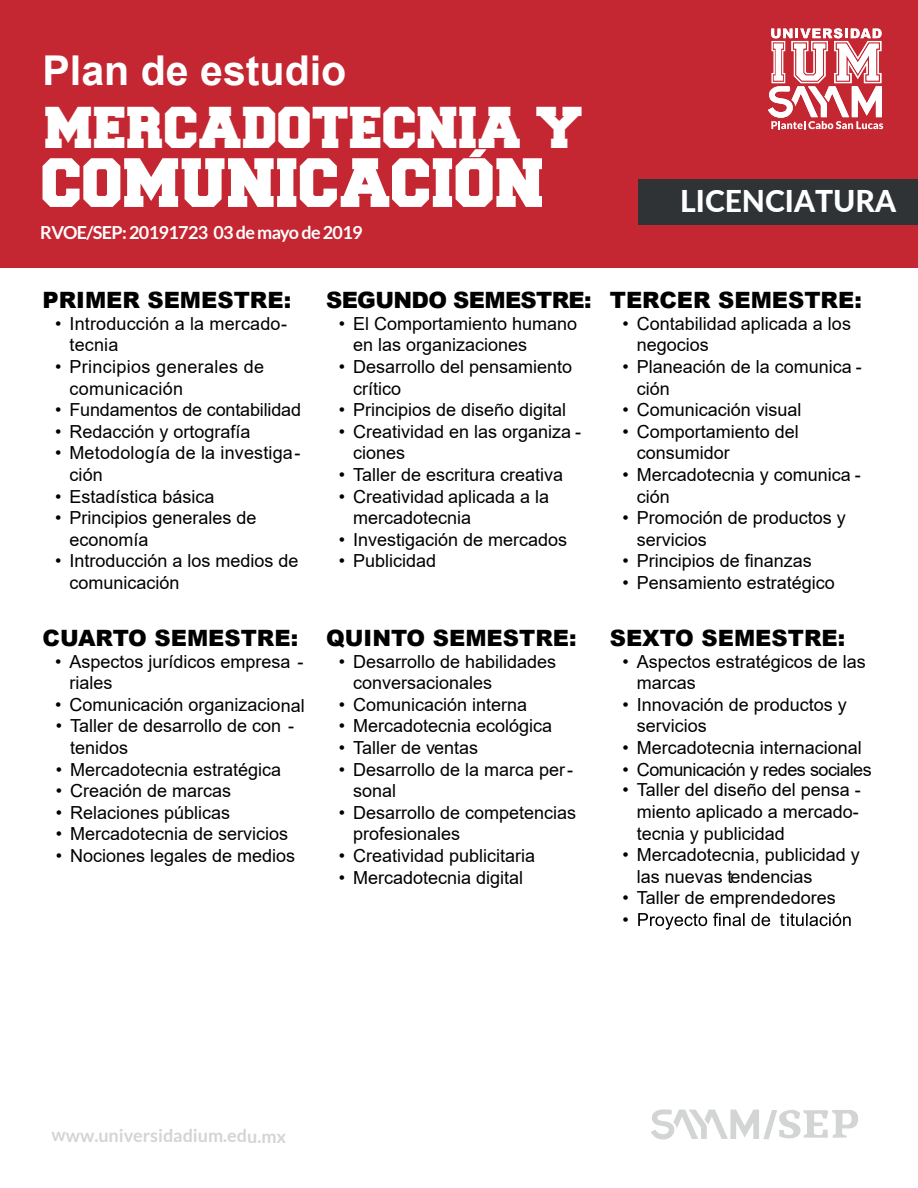
<style>
.page{position:relative;width:918px;height:1188px;background:#fff}
.page>*{position:absolute;margin:0;border:0;box-sizing:border-box;transform-origin:0 0}
.t1{font:58.5px "Collegiate Black FLF";color:#fff}
.t2{font:49.5px "Collegiate Black FLF";color:#fff}
.t3{font:700 41.1px "Arial";color:#fff}
.t4{font:800 30px "Lato";color:#fff}
.t5{font:900 22.5px "Arial";color:#000001}
.t6{font:900 22.5px "Arial";letter-spacing:-.03em;color:#000001}
.t7{font:18px/21.6px "Arial";color:#000001}
.t8{font:18px/21.6px "Arial";letter-spacing:.02em;color:#000001}
.t9{font:700 18px "Lato";letter-spacing:-.035em;color:#fff}
.t10{font:18px "Arial";letter-spacing:-.025em;color:#000001}
.t11{font:700 18px "Lato";letter-spacing:-.005em;color:#a7aaaa}
</style>
<div class="page">
<div style="left:0;top:0;width:918px;height:268px;background:#c42632"></div>
<svg style="left:638px;top:913px;width:213px;height:17px"></svg>
<svg style="left:469px;top:149px;width:18px;height:8px"></svg>
<svg style="left:651px;top:1110px;width:207px;height:30px"></svg>
<div style="left:639px;top:180px;width:279px;height:45px;background:#2f3336"></div>
<svg style="left:768px;top:28px;width:115px;height:101px"></svg>
<h3 class="t3" style="left:43px;top:42px;width:305px">Plan de estudio</h3>
<h2 class="t2" style="left:46px;top:107px;width:540px">MERCADOTECNIA Y</h2>
<h1 class="t1" style="left:43px;top:158px;width:504px">COMUNICACION</h1>
<p class="t9" style="left:40px;top:222px;width:324px">RVOE/SEP: 20191723 03 de mayo de 2019</p>
<p class="t5" style="left:43px;top:284px;width:250px">PRIMER SEMESTRE:</p>
<p class="t7" style="left:69px;top:313px;width:219px;text-indent:-14px">• Introducción a la mercado&shy;tecnia</p>
<p class="t8" style="left:69px;top:356px;width:196px;text-indent:-14px">• Principios generales de comunicación</p>
<p class="t7" style="left:55px;top:399px;width:247px">• Fundamentos de contabilidad</p>
<p class="t7" style="left:55px;top:421px;width:197px">• Redacción y ortografía</p>
<p class="t7" style="left:69px;top:442px;width:232px;text-indent:-14px">• Metodología de la investiga&shy;ción</p>
<p class="t7" style="left:55px;top:485px;width:161px">• Estadística básica</p>
<p class="t7" style="left:69px;top:507px;width:189px;text-indent:-14px">• Principios generales de economía</p>
<p class="t7" style="left:69px;top:550px;width:231px;text-indent:-14px">• Introducción a los medios de comunicación</p>
<p class="t5" style="left:43px;top:622px;width:257px">CUARTO SEMESTRE:</p>
<p class="t7" style="left:70px;top:650px;width:236px;text-indent:-14px">• Aspectos jurídicos empresa - riales</p>
<p class="t7" style="left:55px;top:694px;width:251px">• Comunicación organizacional</p>
<p class="t7" style="left:70px;top:715px;width:226px;text-indent:-14px">• Taller de desarrollo de con - tenidos</p>
<p class="t7" style="left:56px;top:758px;width:227px">• Mercadotecnia estratégica</p>
<p class="t7" style="left:56px;top:780px;width:177px">• Creación de marcas</p>
<p class="t7" style="left:56px;top:802px;width:176px">• Relaciones públicas</p>
<p class="t7" style="left:56px;top:823px;width:234px">• Mercadotecnia de servicios</p>
<p class="t7" style="left:56px;top:845px;width:241px">• Nociones legales de medios</p>
<p class="t6" style="left:326px;top:284px;width:267px">SEGUNDO SEMESTRE:</p>
<p class="t7" style="left:353px;top:313px;width:226px;text-indent:-14px">• El Comportamiento humano en las organizaciones</p>
<p class="t7" style="left:353px;top:356px;width:221px;text-indent:-14px">• Desarrollo del pensamiento crítico</p>
<p class="t7" style="left:339px;top:399px;width:229px">• Principios de diseño digital</p>
<p class="t7" style="left:353px;top:421px;width:230px;text-indent:-14px">• Creatividad en las organiza - ciones</p>
<p class="t7" style="left:339px;top:464px;width:226px">• Taller de escritura creativa</p>
<p class="t7" style="left:353px;top:485px;width:198px;text-indent:-14px">• Creatividad aplicada a la mercadotecnia</p>
<p class="t7" style="left:339px;top:529px;width:230px">• Investigación de mercados</p>
<p class="t7" style="left:339px;top:550px;width:99px">• Publicidad</p>
<p class="t5" style="left:326px;top:622px;width:252px">QUINTO SEMESTRE:</p>
<p class="t7" style="left:353px;top:650px;width:205px;text-indent:-14px">• Desarrollo de habilidades conversacionales</p>
<p class="t7" style="left:339px;top:694px;width:190px">• Comunicación interna</p>
<p class="t7" style="left:339px;top:715px;width:215px">• Mercadotecnia ecológica</p>
<p class="t7" style="left:339px;top:737px;width:141px">• Taller de ventas</p>
<p class="t7" style="left:353px;top:758px;width:222px;text-indent:-14px">• Desarrollo de la marca per&shy;sonal</p>
<p class="t7" style="left:353px;top:802px;width:225px;text-indent:-14px">• Desarrollo de competencias profesionales</p>
<p class="t7" style="left:339px;top:845px;width:198px">• Creatividad publicitaria</p>
<p class="t7" style="left:339px;top:866px;width:186px">• Mercadotecnia digital</p>
<h3 class="t4" style="left:680px;top:179px;width:217px">LICENCIATURA</h3>
<p class="t5" style="left:610px;top:284px;width:254px">TERCER SEMESTRE:</p>
<p class="t7" style="left:637px;top:313px;width:216px;text-indent:-14px">• Contabilidad aplicada a los negocios</p>
<p class="t7" style="left:637px;top:356px;width:227px;text-indent:-14px">• Planeación de la comunica - ción</p>
<p class="t7" style="left:623px;top:399px;width:181px">• Comunicación visual</p>
<p class="t7" style="left:637px;top:421px;width:164px;text-indent:-14px">• Comportamiento del consumidor</p>
<p class="t7" style="left:637px;top:464px;width:226px;text-indent:-14px">• Mercadotecnia y comunica - ción</p>
<p class="t7" style="left:637px;top:507px;width:211px;text-indent:-14px">• Promoción de productos y servicios</p>
<p class="t7" style="left:623px;top:550px;width:191px">• Principios de finanzas</p>
<p class="t7" style="left:623px;top:572px;width:214px">• Pensamiento estratégico</p>
<p class="t5" style="left:610px;top:622px;width:237px">SEXTO SEMESTRE:</p>
<p class="t7" style="left:637px;top:650px;width:231px;text-indent:-14px">• Aspectos estratégicos de las marcas</p>
<p class="t7" style="left:637px;top:694px;width:212px;text-indent:-14px">• Innovación de productos y servicios</p>
<p class="t7" style="left:623px;top:737px;width:241px">• Mercadotecnia internacional</p>
<p class="t10" style="left:623px;top:757px;width:251px">• Comunicación y redes sociales</p>
<p class="t7" style="left:637px;top:779px;width:226px;text-align:justify;text-indent:-14px">• Taller del diseño del pensa - miento aplicado a mercado&shy;tecnia y publicidad</p>
<p class="t7" style="left:637px;top:844px;width:225px;text-indent:-14px">• Mercadotecnia, publicidad y las nuevas tendencias</p>
<p class="t7" style="left:623px;top:887px;width:215px">• Taller de emprendedores •</p>
<p class="t7" style="left:780px;top:909px;width:7px">t</p>
<p class="t11" style="left:52px;top:1125px;width:236px">www.universidadium.edu.mx</p>
</div>
